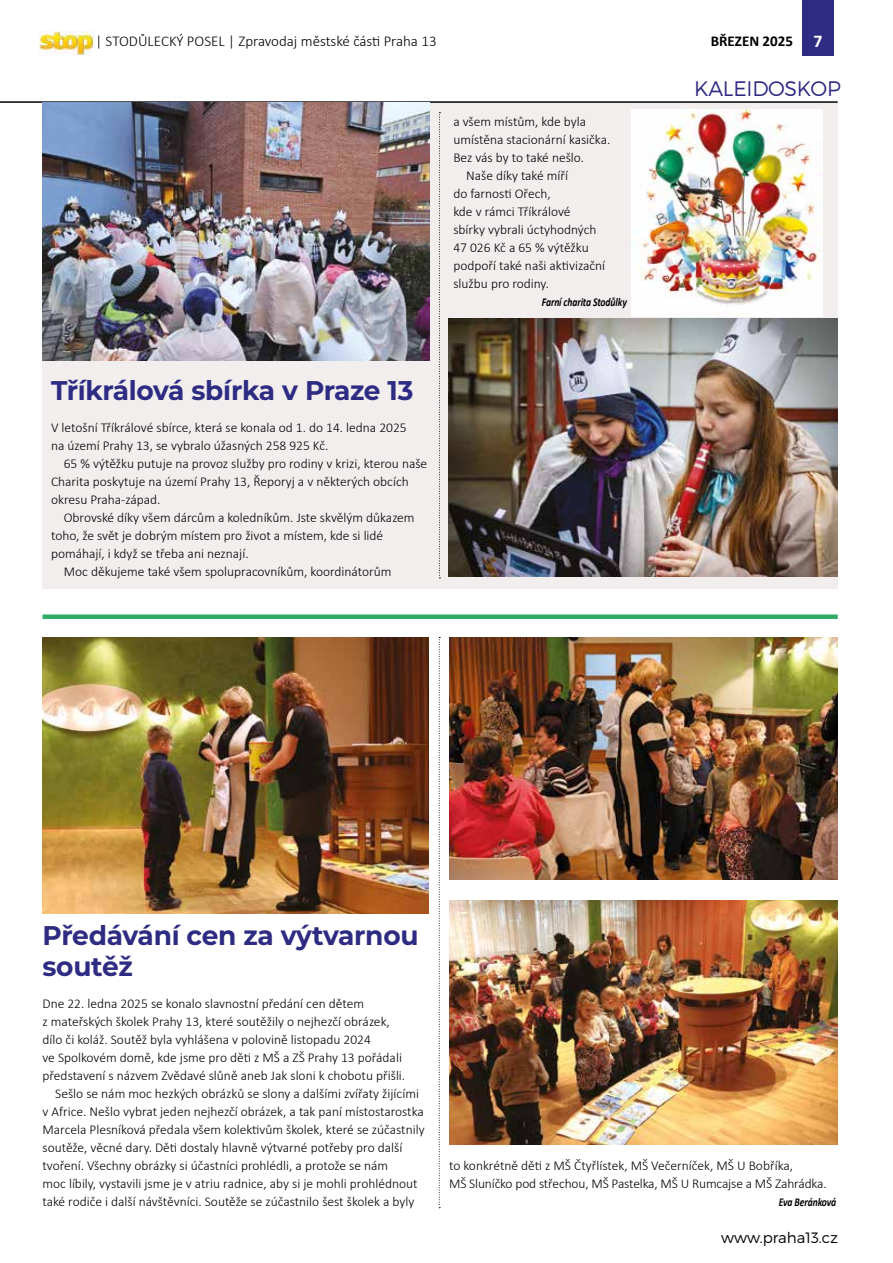
<style>
.page{position:relative;width:893px;height:1263px;background:#fff}
.page>*{position:absolute;margin:0;border:0;box-sizing:border-box;transform-origin:0 0}
.t1{font:700 27px/31.5px "Montserrat";letter-spacing:-.015em;color:#2e2b83}
.t2{font:300 21px "Montserrat";letter-spacing:-.01em;color:#2e2b83}
.t3{font:300 15px "Calibri";color:#000}
.t4{font:300 15px "Montserrat";color:#000}
.t5{font:700 15px "Calibri";color:#000}
.t6{font:300 13.5px/18px "Calibri";color:#000}
.t7{font:italic 700 12px "Calibri";letter-spacing:-.01em;color:#000;scale:.8 1}
.s1{font-size:18px;color:#fff}
</style>
<div class="page">
<div style="left:802px;top:0;width:31px;height:56px;background:#2e2b83"></div>
<hr style="left:0;top:101px;width:838px;height:2px;background:#000">
<img style="left:39px;top:30px;width:56px;height:25px">
<div style="left:43px;top:103px;width:795px;height:486px;background:#f1eeed"></div>
<img style="left:43px;top:103px;width:386px;height:258px">
<svg style="left:439px;top:112px;width:1px;height:466px"></svg>
<svg style="left:439px;top:637px;width:1px;height:571px"></svg>
<img style="left:449px;top:318px;width:389px;height:258px">
<img style="left:449px;top:901px;width:389px;height:243px">
<img style="left:43px;top:637px;width:386px;height:276px">
<img style="left:449px;top:637px;width:389px;height:243px">
<div style="left:43px;top:614px;width:795px;height:5px;background:#2fac66"></div>
<img style="left:631px;top:109px;width:191px;height:207px">
<p class="t3" style="left:95px;top:32px;width:343px">| STODŮLECKÝ POSEL | Zpravodaj městské části Praha 13</p>
<p class="t5" style="left:711px;top:31px;width:113px">BŘEZEN 2025 <span class="s1">7</span></p>
<p class="t6" style="left:453px;top:112px;width:134px">a všem místům, kde byla</p>
<p class="t6" style="left:453px;top:130px;width:158px">umístěna stacionární kasička.</p>
<p class="t6" style="left:453px;top:148px;width:132px">Bez vás by to také nešlo.</p>
<p class="t6" style="left:466px;top:166px;width:103px">Naše díky také míří</p>
<p class="t6" style="left:453px;top:184px;width:99px">do farnosti Ořech,</p>
<p class="t6" style="left:453px;top:202px;width:119px">kde v rámci Tříkrálové</p>
<p class="t6" style="left:453px;top:220px;width:145px">sbírky vybrali úctyhodných</p>
<p class="t6" style="left:453px;top:238px;width:137px">47 026 Kč a 65 % výtěžku</p>
<p class="t6" style="left:453px;top:256px;width:153px">podpoří také naši aktivizační</p>
<p class="t6" style="left:453px;top:274px;width:97px">službu pro rodiny.</p>
<p class="t7" style="left:542px;top:294px;width:108px">Farní charita Stodůlky</p>
<h1 class="t1" style="left:51px;top:374px;width:364px">Tříkrálová sbírka v Praze 13</h1>
<p class="t6" style="left:51px;top:418px;width:357px">V letošní Tříkrálové sbírce, která se konala od 1. do 14. ledna 2025 na území Prahy 13, se vybralo úžasných 258 925 Kč.</p>
<p class="t6" style="left:51px;top:454px;width:378px;text-indent:13px">65 % výtěžku putuje na provoz služby pro rodiny v krizi, kterou naše<br>Charita poskytuje na území Prahy 13, Řeporyj a v některých obcích okresu Praha-západ.</p>
<p class="t6" style="left:64px;top:508px;width:352px">Obrovské díky všem dárcům a koledníkům. Jste skvělým důkazem</p>
<p class="t6" style="left:51px;top:526px;width:334px">toho, že svět je dobrým místem pro život a místem, kde si lidé</p>
<p class="t6" style="left:51px;top:544px;width:199px">pomáhají, i když se třeba ani neznají.</p>
<p class="t6" style="left:64px;top:562px;width:329px">Moc děkujeme také všem spolupracovníkům, koordinátorům</p>
<h2 class="t2" style="left:694px;top:76px;width:148px">KALEIDOSKOP</h2>
<h1 class="t1" style="left:43px;top:918px;width:378px">Předávání cen za výtvarnou soutěž</h1>
<p class="t6" style="left:43px;top:994px;width:323px">Dne 22. ledna 2025 se konalo slavnostní předání cen dětem</p>
<p class="t6" style="left:43px;top:1012px;width:349px">z mateřských školek Prahy 13, které soutěžily o nejhezčí obrázek,</p>
<p class="t6" style="left:43px;top:1030px;width:330px">dílo či koláž. Soutěž byla vyhlášena v polovině listopadu 2024</p>
<p class="t6" style="left:43px;top:1048px;width:361px">ve Spolkovém domě, kde jsme pro děti z MŠ a ZŠ Prahy 13 pořádali</p>
<p class="t6" style="left:43px;top:1066px;width:364px">představení s názvem Zvědavé slůně aneb Jak sloni k chobotu přišli.</p>
<p class="t6" style="left:55px;top:1084px;width:365px">Sešlo se nám moc hezkých obrázků se slony a dalšími zvířaty žijícími</p>
<p class="t6" style="left:43px;top:1102px;width:383px">v Africe. Nešlo vybrat jeden nejhezčí obrázek, a tak paní místostarostka</p>
<p class="t6" style="left:43px;top:1120px;width:384px">Marcela Plesníková předala všem kolektivům školek, které se zúčastnily</p>
<p class="t6" style="left:43px;top:1138px;width:361px">soutěže, věcné dary. Děti dostaly hlavně výtvarné potřeby pro další</p>
<p class="t6" style="left:43px;top:1156px;width:347px">tvoření. Všechny obrázky si účastníci prohlédli, a protože se nám</p>
<p class="t6" style="left:43px;top:1174px;width:377px">moc líbily, vystavili jsme je v atriu radnice, aby si je mohli prohlédnout</p>
<p class="t6" style="left:43px;top:1192px;width:373px">také rodiče i další návštěvníci. Soutěže se zúčastnilo šest školek a byly</p>
<p class="t6" style="left:449px;top:1156px;width:379px">to konkrétně děti z MŠ Čtyřlístek, MŠ Večerníček, MŠ U Bobříka,<br>MŠ Sluníčko pod střechou, MŠ Pastelka, MŠ U Rumcajse a MŠ Zahrádka.</p>
<p class="t7" style="left:779px;top:1194px;width:73px">Eva Beránková</p>
<p class="t4" style="left:721px;top:1228px;width:118px">www.praha13.cz</p>
</div>
